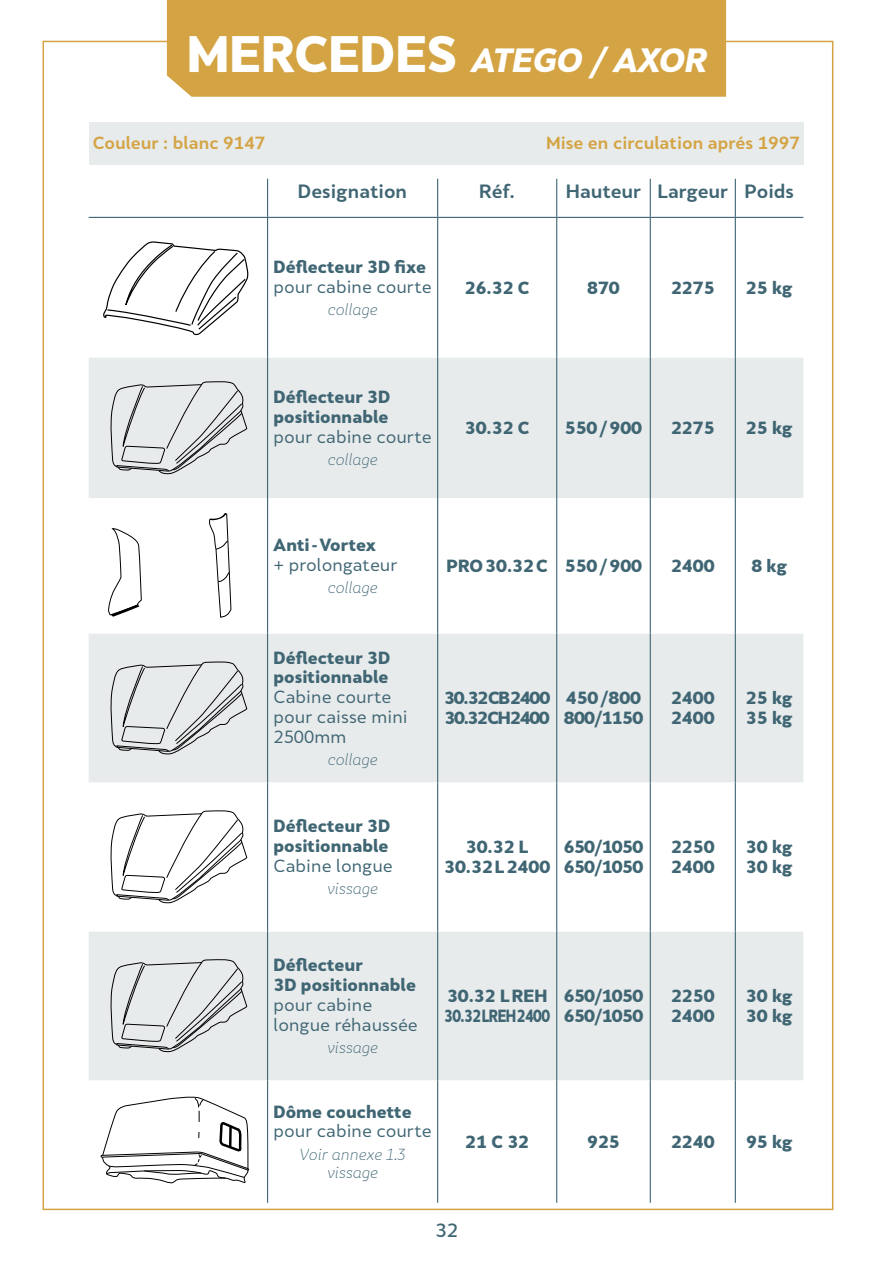
<style>
.page{position:relative;width:893px;height:1263px;background:#fff}
.page>*{position:absolute;margin:0;border:0;box-sizing:border-box;transform-origin:0 0}
.t1{font:italic 900 31.5px "Skola Sans";color:#fff}
.t2{font:700 18px "Skola Sans";color:#406674}
.t3{font:500 18px "Skola Sans";color:#406674}
.t4{font:900 16.5px/19.8px "Skola Sans";color:#406674}
.t5{font:16.5px/19.8px "Skola Sans";color:#406674}
.t6{font:900 16.5px/19.8px "Skola Sans";letter-spacing:-.04em;color:#406674}
.t7{font:700 16.5px "Skola Sans";color:#d4a444}
.t8{font:900 16.5px/19.8px "Skola Sans";letter-spacing:-.075em;color:#406674}
.t9{font:italic 300 15px/18px "Skola Sans";color:#406674;text-align:center}
.s1{font-style:normal;font-size:48px}
</style>
<div class="page">
<div style="left:167px;top:0;width:559px;height:97px;background:#d4a444"></div>
<svg style="left:89px;top:358px;width:714px;height:722px;fill:#e8ebec"></svg>
<svg style="left:89px;top:782px;width:714px;height:149px"></svg>
<hr style="left:267px;top:179px;width:1px;height:38px;background:#406674">
<hr style="left:437px;top:179px;width:1px;height:38px;background:#406674">
<hr style="left:437px;top:218px;width:1px;height:140px;background:#406674">
<hr style="left:437px;top:358px;width:1px;height:140px;background:#406674">
<hr style="left:437px;top:498px;width:1px;height:136px;background:#406674">
<hr style="left:437px;top:634px;width:1px;height:148px;background:#406674">
<hr style="left:437px;top:782px;width:1px;height:149px;background:#406674">
<hr style="left:556px;top:179px;width:1px;height:38px;background:#406674">
<hr style="left:650px;top:179px;width:1px;height:38px;background:#406674">
<hr style="left:735px;top:179px;width:1px;height:38px;background:#406674">
<hr style="left:556px;top:218px;width:1px;height:140px;background:#406674">
<hr style="left:650px;top:218px;width:1px;height:140px;background:#406674">
<hr style="left:735px;top:218px;width:1px;height:140px;background:#406674">
<hr style="left:556px;top:358px;width:1px;height:140px;background:#406674">
<hr style="left:650px;top:358px;width:1px;height:140px;background:#406674">
<hr style="left:735px;top:358px;width:1px;height:140px;background:#406674">
<hr style="left:556px;top:498px;width:1px;height:136px;background:#406674">
<hr style="left:650px;top:498px;width:1px;height:136px;background:#406674">
<hr style="left:735px;top:498px;width:1px;height:136px;background:#406674">
<hr style="left:556px;top:634px;width:1px;height:148px;background:#406674">
<hr style="left:650px;top:634px;width:1px;height:148px;background:#406674">
<hr style="left:735px;top:634px;width:1px;height:148px;background:#406674">
<hr style="left:556px;top:782px;width:1px;height:149px;background:#406674">
<hr style="left:650px;top:782px;width:1px;height:149px;background:#406674">
<hr style="left:735px;top:782px;width:1px;height:149px;background:#406674">
<hr style="left:267px;top:218px;width:1px;height:140px;background:#406674">
<hr style="left:267px;top:358px;width:1px;height:140px;background:#406674">
<hr style="left:267px;top:498px;width:1px;height:136px;background:#406674">
<hr style="left:267px;top:634px;width:1px;height:148px;background:#406674">
<hr style="left:267px;top:782px;width:1px;height:149px;background:#406674">
<hr style="left:89px;top:217px;width:714px;height:1px;background:#406674">
<hr style="left:267px;top:1080px;width:1px;height:123px;background:#406674">
<hr style="left:437px;top:1080px;width:1px;height:123px;background:#406674">
<hr style="left:556px;top:1080px;width:1px;height:123px;background:#406674">
<hr style="left:650px;top:1080px;width:1px;height:123px;background:#406674">
<hr style="left:735px;top:1080px;width:1px;height:123px;background:#406674">
<hr style="left:267px;top:931px;width:1px;height:149px;background:#406674">
<hr style="left:437px;top:931px;width:1px;height:149px;background:#406674">
<hr style="left:556px;top:931px;width:1px;height:149px;background:#406674">
<hr style="left:650px;top:931px;width:1px;height:149px;background:#406674">
<hr style="left:735px;top:931px;width:1px;height:149px;background:#406674">
<svg style="left:103px;top:242px;width:145px;height:93px"></svg>
<svg style="left:110px;top:381px;width:138px;height:94px;background:#d3d6d7"></svg>
<svg style="left:108px;top:528px;width:34px;height:89px"></svg>
<svg style="left:209px;top:513px;width:22px;height:104px"></svg>
<svg style="left:110px;top:661px;width:138px;height:94px;background:#d3d6d7"></svg>
<svg style="left:110px;top:810px;width:138px;height:94px"></svg>
<svg style="left:110px;top:959px;width:138px;height:93px;background:#d3d6d7"></svg>
<svg style="left:101px;top:1096px;width:148px;height:87px"></svg>
<div style="left:89px;top:122px;width:370px;height:42px;background:#e8ebec"></div>
<div style="left:434px;top:122px;width:370px;height:42px;background:#e8ebec"></div>
<h1 class="t1" style="left:187px;top:45px;width:527px"><span class="s1">MERCEDES</span> ATEGO / AXOR</h1>
<p class="t7" style="left:93px;top:135px;width:174px">Couleur : blanc 9147</p>
<p class="t7" style="left:546px;top:135px;width:255px">Mise en circulation aprés 1997</p>
<p class="t2" style="left:298px;top:183px;width:111px">Designation</p>
<p class="t2" style="left:479px;top:183px;width:37px">Réf.</p>
<p class="t2" style="left:566px;top:183px;width:230px">Hauteur Largeur Poids</p>
<p class="t4" style="left:274px;top:258px;width:154px">Déflecteur 3D fixe</p>
<p class="t5" style="left:274px;top:277px;width:160px">pour cabine courte</p>
<p class="t9" style="left:327px;top:301px;width:52px">collage</p>
<p class="t4" style="left:465px;top:279px;width:66px">26.32 C</p>
<p class="t4" style="left:587px;top:279px;width:34px">870</p>
<p class="t4" style="left:671px;top:279px;width:45px">2275</p>
<p class="t4" style="left:746px;top:279px;width:48px">25 kg</p>
<p class="t4" style="left:274px;top:388px;width:118px">Déflecteur 3D positionnable</p>
<p class="t5" style="left:274px;top:428px;width:160px">pour cabine courte</p>
<p class="t9" style="left:327px;top:451px;width:52px">collage</p>
<p class="t4" style="left:465px;top:419px;width:66px">30.32 C</p>
<p class="t4" style="left:565px;top:419px;width:79px">550 / 900</p>
<p class="t4" style="left:671px;top:419px;width:45px">2275</p>
<p class="t4" style="left:746px;top:419px;width:48px">25 kg</p>
<p class="t4" style="left:274px;top:536px;width:104px">Anti - Vortex</p>
<p class="t5" style="left:274px;top:556px;width:125px">+ prolongateur</p>
<p class="t9" style="left:327px;top:579px;width:52px">collage</p>
<p class="t4" style="left:274px;top:648px;width:118px">Déflecteur 3D positionnable</p>
<p class="t5" style="left:274px;top:688px;width:136px">Cabine courte pour caisse mini<br>2500mm</p>
<p class="t9" style="left:327px;top:751px;width:52px">collage</p>
<p class="t4" style="left:274px;top:817px;width:118px">Déflecteur 3D positionnable</p>
<p class="t5" style="left:274px;top:857px;width:121px">Cabine longue</p>
<p class="t9" style="left:327px;top:880px;width:52px">vissage</p>
<p class="t4" style="left:447px;top:557px;width:197px">PRO 30.32 C 550 / 900</p>
<p class="t4" style="left:671px;top:557px;width:45px">2400</p>
<p class="t4" style="left:751px;top:557px;width:37px">8 kg</p>
<p class="t8" style="left:444px;top:689px;width:108px">30.32 CB 2400<br>30.32 CH 2400</p>
<p class="t6" style="left:564px;top:689px;width:81px">450 /800<br>800/1150</p>
<p class="t4" style="left:671px;top:689px;width:45px">2400<br>2400</p>
<p class="t4" style="left:746px;top:689px;width:48px">25 kg<br>35 kg</p>
<p class="t4" style="left:444px;top:838px;width:108px;text-align:center">30.32 L<br>30.32 L 2400</p>
<p class="t6" style="left:564px;top:838px;width:81px">650/1050<br>650/1050</p>
<p class="t4" style="left:671px;top:838px;width:45px">2250<br>2400</p>
<p class="t4" style="left:746px;top:838px;width:48px">30 kg<br>30 kg</p>
<p class="t4" style="left:274px;top:956px;width:144px">Déflecteur<br>3D positionnable</p>
<p class="t5" style="left:274px;top:996px;width:146px">pour cabine longue réhaussée</p>
<p class="t9" style="left:327px;top:1039px;width:52px">vissage</p>
<p class="t6" style="left:444px;top:987px;width:107px">30.32 L REH<br>30.32 LREH 2400</p>
<p class="t6" style="left:564px;top:987px;width:81px">650/1050<br>650/1050</p>
<p class="t4" style="left:671px;top:987px;width:45px">2250<br>2400</p>
<p class="t4" style="left:746px;top:987px;width:48px">30 kg<br>30 kg</p>
<p class="t4" style="left:274px;top:1102px;width:140px">Dôme couchette</p>
<p class="t5" style="left:274px;top:1122px;width:160px">pour cabine courte</p>
<p class="t9" style="left:300px;top:1146px;width:108px">Voir annexe 1.3 vissage</p>
<p class="t4" style="left:465px;top:1132px;width:65px">21 C 32</p>
<p class="t4" style="left:587px;top:1132px;width:34px">925</p>
<p class="t4" style="left:671px;top:1132px;width:45px">2240</p>
<p class="t4" style="left:746px;top:1132px;width:48px">95 kg</p>
<p class="t3" style="left:436px;top:1221px;width:24px">32</p>
</div>
